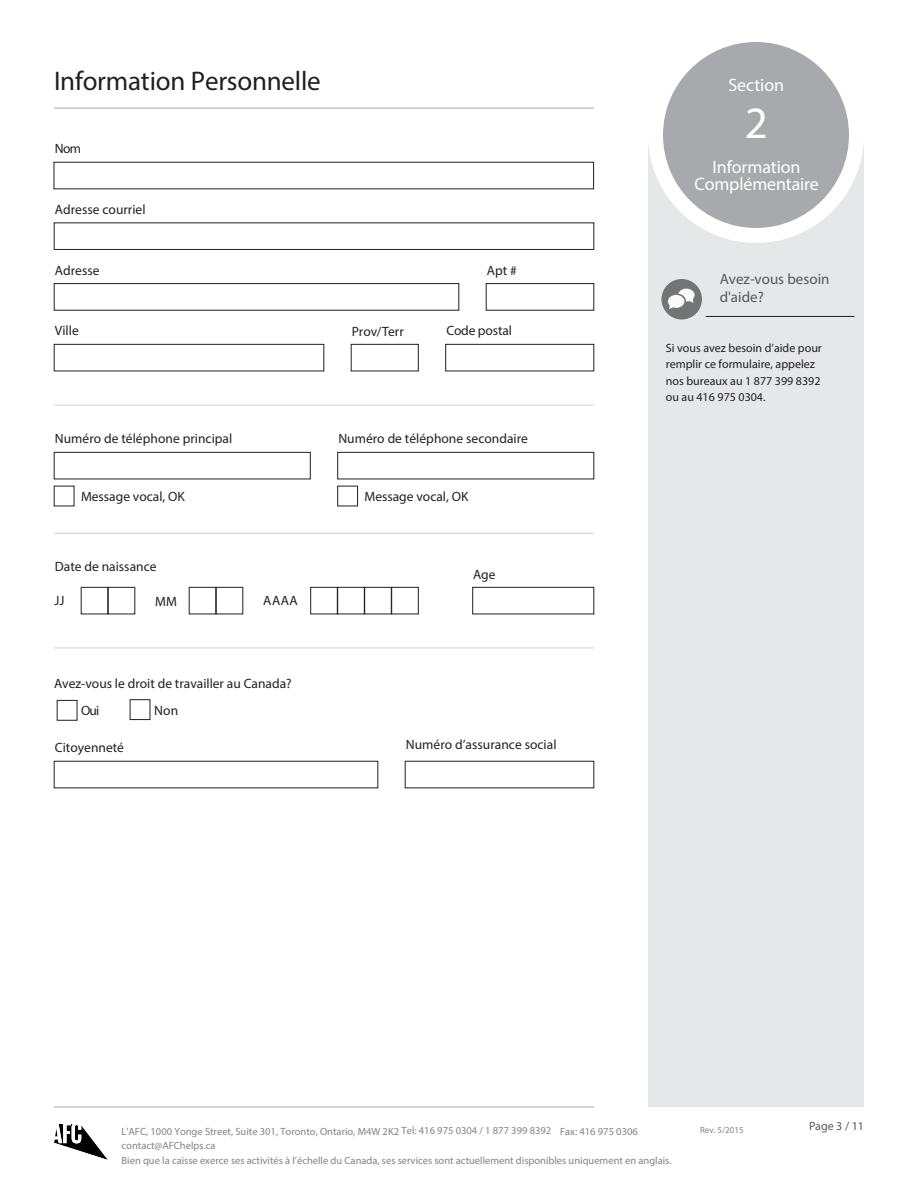
<style>
.page{position:relative;width:918px;height:1188px;background:#fff}
.page>*{position:absolute;margin:0;border:0;box-sizing:border-box;transform-origin:0 0}
.t1{font:45px "Myriad Pro";color:#fff}
.t2{font:27px "Myriad Pro";letter-spacing:-.01em;color:#231f20}
.t3{font:18px/16.6px "Myriad Pro";letter-spacing:-.005em;color:#fff;text-align:center}
.t4{font:15px/18px "Myriad Pro";color:#57585a}
.t5{font:13.5px "Myriad Pro";color:#231f20}
.t6{font:12px/16.5px "Myriad Pro";color:#231f20}
.t7{font:12px "Myriad Pro";color:#57585a}
.t8{font:10.5px/14.5px "Myriad Pro";color:#808285}
.t9{font:9px "Myriad Pro";color:#808285}
</style>
<div class="page">
<div style="left:648px;top:135px;width:216px;height:972px;background:#e6e7e9"></div>
<div style="left:656px;top:34px;width:200px;height:202px;background:#a8a9ad;border-radius:50%"></div>
<div style="left:648px;top:27px;width:216px;height:216px;border:15px solid #fff;border-radius:50%"></div>
<hr style="left:54px;top:405px;width:540px;height:1px;background:#d1d2d4">
<hr style="left:706px;top:316px;width:148px;height:1px;background:#231f20">
<div style="left:662px;top:279px;width:40px;height:40px;background:#737476;border-radius:50%"></div>
<svg style="left:668px;top:289px;width:27px;height:20px"></svg>
<div style="left:54px;top:223px;width:540px;height:27px;border:1px solid #231f20"></div>
<div style="left:54px;top:283px;width:405px;height:27px;border:1px solid #231f20"></div>
<div style="left:486px;top:283px;width:108px;height:27px;border:1px solid #231f20"></div>
<div style="left:54px;top:344px;width:270px;height:27px;border:1px solid #231f20"></div>
<div style="left:351px;top:344px;width:67px;height:27px;border:1px solid #231f20"></div>
<div style="left:446px;top:344px;width:148px;height:27px;border:1px solid #231f20"></div>
<div style="left:54px;top:452px;width:256px;height:27px;border:1px solid #231f20"></div>
<div style="left:338px;top:452px;width:256px;height:27px;border:1px solid #231f20"></div>
<hr style="left:54px;top:533px;width:540px;height:1px;background:#d1d2d4">
<div style="left:81px;top:587px;width:27px;height:27px;border:1px solid #231f20"></div>
<div style="left:108px;top:587px;width:27px;height:27px;border:1px solid #231f20"></div>
<div style="left:189px;top:587px;width:27px;height:27px;border:1px solid #231f20"></div>
<div style="left:216px;top:587px;width:27px;height:27px;border:1px solid #231f20"></div>
<div style="left:310px;top:587px;width:28px;height:27px;border:1px solid #231f20"></div>
<div style="left:364px;top:587px;width:28px;height:27px;border:1px solid #231f20"></div>
<hr style="left:54px;top:648px;width:540px;height:1px;background:#d1d2d4">
<div style="left:472px;top:587px;width:122px;height:27px;border:1px solid #231f20"></div>
<hr style="left:54px;top:108px;width:540px;height:1px;background:#a8a9ad">
<div style="left:54px;top:761px;width:324px;height:27px;border:1px solid #231f20"></div>
<div style="left:405px;top:761px;width:189px;height:27px;border:1px solid #231f20"></div>
<hr style="left:54px;top:1107px;width:540px;height:1px;background:#a8a9ad">
<img style="left:54px;top:1125px;width:53px;height:34px">
<div style="left:54px;top:162px;width:540px;height:27px;border:1px solid #231f20"></div>
<p class="t2" style="left:54px;top:64px;width:268px">Information Personnelle</p>
<p class="t5" style="left:55px;top:140px;width:28px">Nom</p>
<p class="t5" style="left:55px;top:201px;width:92px">Adresse courriel</p>
<p class="t5" style="left:55px;top:262px;width:46px">Adresse</p>
<p class="t5" style="left:487px;top:262px;width:32px">Apt #</p>
<p class="t5" style="left:55px;top:322px;width:25px">Ville</p>
<p class="t5" style="left:352px;top:323px;width:54px">Prov/Terr</p>
<p class="t5" style="left:446px;top:322px;width:67px">Code postal</p>
<p class="t5" style="left:55px;top:430px;width:179px">Numéro de téléphone principal</p>
<p class="t5" style="left:338px;top:430px;width:191px">Numéro de téléphone secondaire</p>
<p class="t5" style="left:81px;top:488px;width:105px">Message vocal, OK</p>
<p class="t5" style="left:364px;top:488px;width:105px">Message vocal, OK</p>
<p class="t5" style="left:55px;top:559px;width:103px">Date de naissance</p>
<p class="t5" style="left:54px;top:592px;width:12px">JJ</p>
<p class="t5" style="left:155px;top:593px;width:23px">MM</p>
<p class="t5" style="left:263px;top:592px;width:36px">AAAA</p>
<p class="t5" style="left:54px;top:675px;width:239px">Avez-vous le droit de travailler au Canada?</p>
<p class="t5" style="left:81px;top:702px;width:20px">Oui</p>
<p class="t5" style="left:154px;top:702px;width:26px">Non</p>
<p class="t5" style="left:473px;top:566px;width:24px">Age</p>
<p class="t5" style="left:55px;top:739px;width:71px">Citoyenneté</p>
<p class="t5" style="left:406px;top:736px;width:152px">Numéro d’assurance social</p>
<p class="t3" style="left:728px;top:76px;width:57px">Section</p>
<p class="t1" style="left:745px;top:95px;width:25px">2</p>
<p class="t3" style="left:694px;top:159px;width:126px">Information<br>Complémentaire</p>
<p class="t4" style="left:720px;top:270px;width:111px">Avez-vous besoin d'aide?</p>
<p class="t6" style="left:666px;top:339px;width:158px">Si vous avez besoin d’aide pour remplir ce formulaire, appelez nos bureaux au 1 877 399 8392 ou au 416 975 0304.</p>
<p class="t8" style="left:122px;top:1124px;width:552px">L'AFC, 1000 Yonge Street, Suite 301, Toronto, Ontario, M4W 2K2 Tel: 416 975 0304 / 1 877 399 8392 Fax: 416 975 0306 contact@AFChelps.ca<br>Bien que la caisse exerce ses activités à l’échelle du Canada, ses services sont actuellement disponibles uniquement en anglais.</p>
<p class="t9" style="left:700px;top:1125px;width:45px">Rev. 5/2015</p>
<p class="t7" style="left:809px;top:1118px;width:56px">Page 3 / 11</p>
</div>
